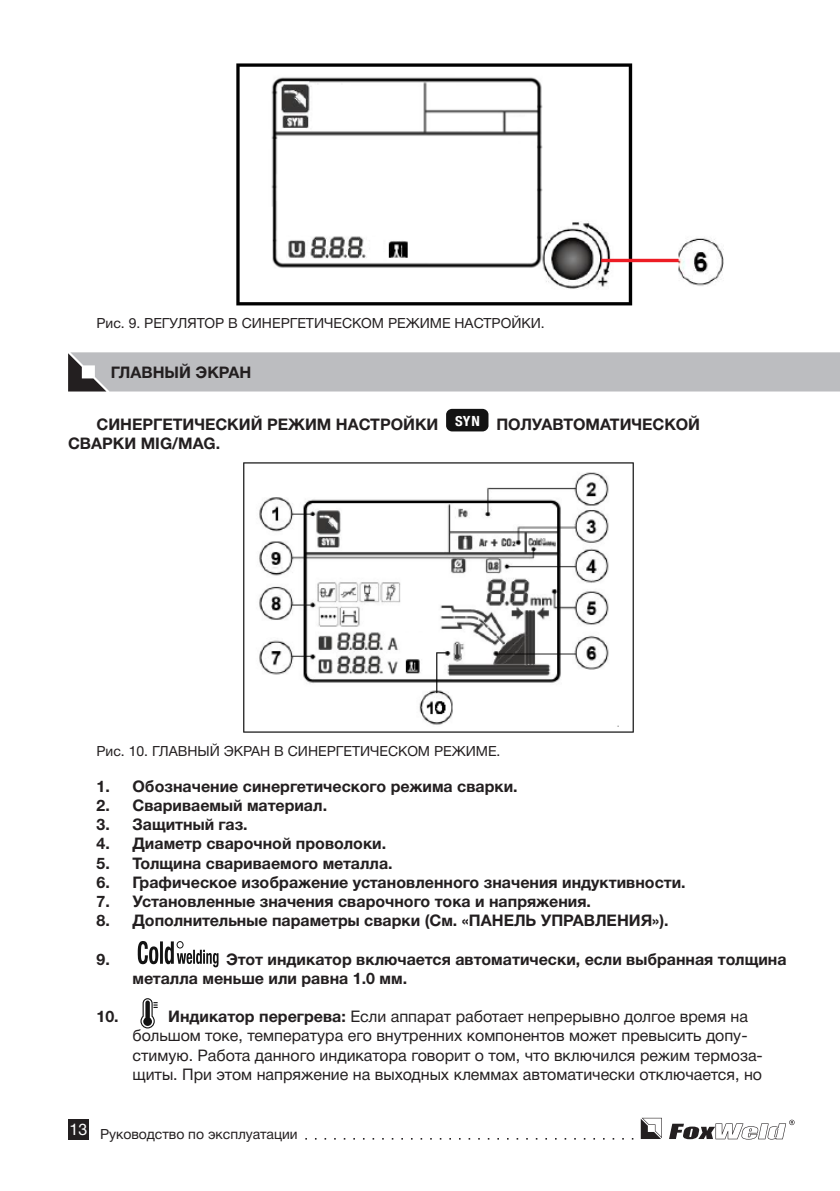
<style>
.page{position:relative;width:840px;height:1191px;background:#fff}
.page>*{position:absolute;margin:0;border:0;box-sizing:border-box;transform-origin:0 0}
.t1{font:700 16px/19.2px "Helvetica Neue Cyr";color:#231f20}
.t2{font:16px/19.2px "Helvetica Neue Cyr";color:#231f20}
.t3{font:14px "Helvetica Neue Cyr";color:#231f20}
.t4{font:700 condensed 14px "Helvetica Neue LTCYR";color:#fff;scale:1.05 1}
.s1{font-weight:700}
</style>
<div class="page">
<svg style="left:305px;top:1138px;width:328px;height:1px"></svg>
<svg style="left:640px;top:1117px;width:21px;height:22px"></svg>
<svg style="left:669px;top:1119px;width:125px;height:20px"></svg>
<div style="left:68px;top:1119px;width:21px;height:20px;background:#231f20"></div>
<img style="left:236px;top:63px;width:488px;height:243px">
<div style="left:68px;top:352px;width:771px;height:39px;background:#bcbdc0"></div>
<img style="left:243px;top:462px;width:391px;height:271px">
<div style="left:446px;top:409px;width:42px;height:22px;background:#131313;border-radius:6px"></div>
<svg style="left:140px;top:998px;width:18px;height:31px"></svg>
<svg style="left:138px;top:941px;width:80px;height:26px"></svg>
<div style="left:177px;top:941px;width:6px;height:7px;border:1px solid #131313;border-radius:50%"></div>
<p class="t3" style="left:96px;top:315px;width:449px">Рис. 9. РЕГУЛЯТОР В СИНЕРГЕТИЧЕСКОМ РЕЖИМЕ НАСТРОЙКИ.</p>
<p class="t1" style="left:111px;top:362px;width:142px">ГЛАВНЫЙ ЭКРАН</p>
<p class="t1" style="left:96px;top:414px;width:343px">СИНЕРГЕТИЧЕСКИЙ РЕЖИМ НАСТРОЙКИ</p>
<p class="t1" style="left:496px;top:414px;width:205px">ПОЛУАВТОМАТИЧЕСКОЙ</p>
<p class="t1" style="left:68px;top:434px;width:153px">СВАРКИ MIG/MAG.</p>
<p class="t4" style="left:455px;top:413px;width:25px">SYN</p>
<p class="t3" style="left:96px;top:743px;width:405px">Рис. 10. ГЛАВНЫЙ ЭКРАН В СИНЕРГЕТИЧЕСКОМ РЕЖИМЕ.</p>
<p class="t1" style="left:96px;top:776px;width:422px">1. Обозначение синергетического режима сварки.</p>
<p class="t1" style="left:96px;top:795px;width:232px">2. Свариваемый материал.</p>
<p class="t1" style="left:96px;top:815px;width:153px">3. Защитный газ.</p>
<p class="t1" style="left:96px;top:834px;width:291px">4. Диаметр сварочной проволоки.</p>
<p class="t1" style="left:96px;top:853px;width:297px">5. Толщина свариваемого металла.</p>
<p class="t1" style="left:96px;top:872px;width:590px">6. Графическое изображение установленного значения индуктивности.</p>
<p class="t1" style="left:96px;top:891px;width:495px">7. Установленные значения сварочного тока и напряжения.</p>
<p class="t1" style="left:96px;top:911px;width:573px">8. Дополнительные параметры сварки (См. «ПАНЕЛЬ УПРАВЛЕНИЯ»).</p>
<p class="t1" style="left:96px;top:949px;width:15px">9.</p>
<p class="t1" style="left:132px;top:949px;width:655px;text-indent:93px">Этот индикатор включается автоматически, если выбранная толщина металла меньше или равна 1.0 мм.</p>
<p class="t1" style="left:96px;top:1007px;width:24px">10.</p>
<p class="t2" style="left:132px;top:1007px;width:631px;text-indent:36px"><span class="s1">Индикатор перегрева:</span> Если аппарат работает непрерывно долгое время на большом токе, температура его внутренних компонентов может превысить допу&shy;стимую. Работа данного индикатора говорит о том, что включился режим термоза&shy;щиты. При этом напряжение на выходных клеммах автоматически отключается, но</p>
<p class="t3" style="left:70px;top:1126px;width:229px"><sup>13</sup> Руководство по эксплуатации</p>
</div>
